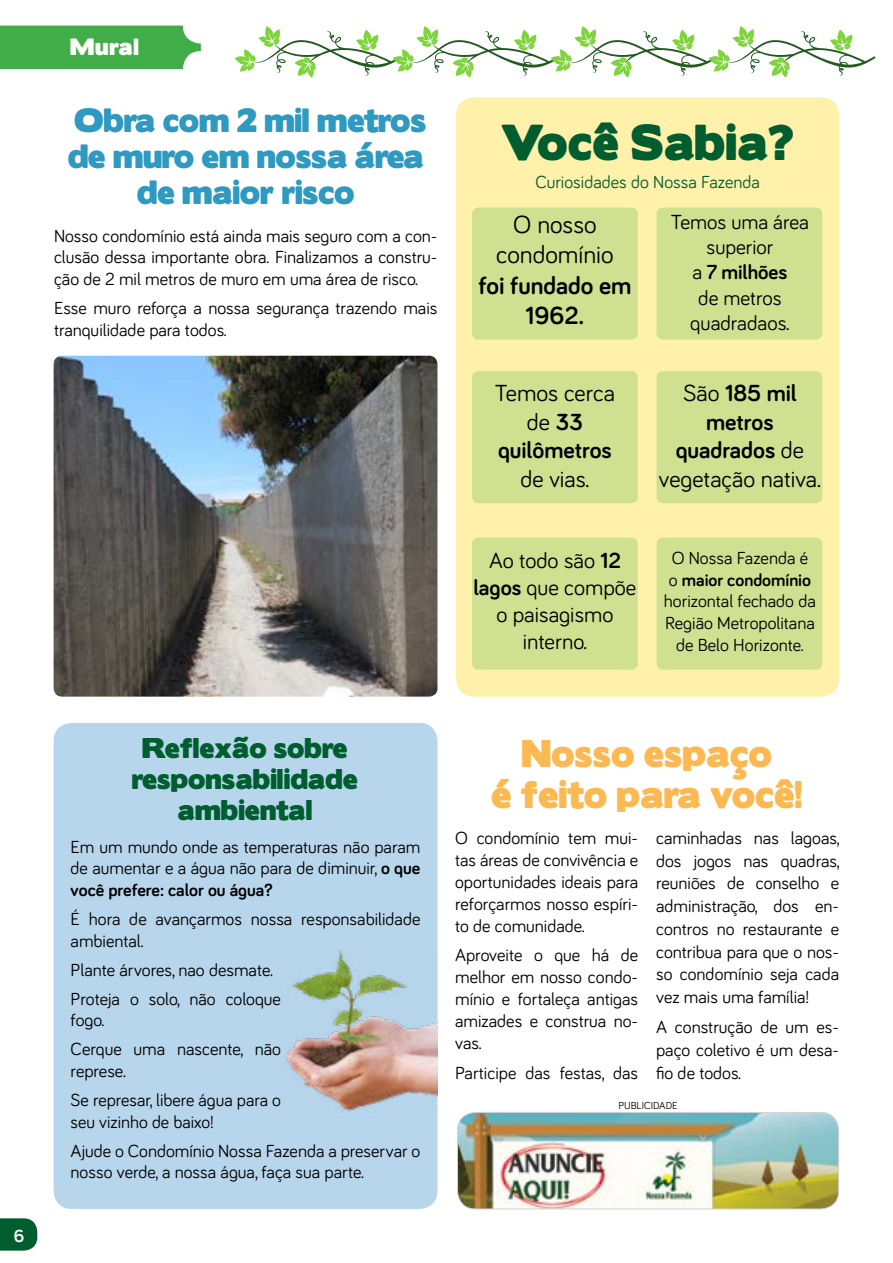
<style>
.page{position:relative;width:893px;height:1263px;background:#fff}
.page>*{position:absolute;margin:0;border:0;box-sizing:border-box;transform-origin:0 0}
.t1{font:45px "Boris Black Bloxx";color:#005d30}
.t2{font:34.5px/41.4px "Boris Black Bloxx";color:#fcb851;text-align:center}
.t3{font:30px/36px "Boris Black Bloxx";letter-spacing:-.01em;color:#2e99c1;text-align:center}
.t4{font:25.5px/30.6px "Boris Black Bloxx";color:#005d30;text-align:center}
.t5{font:700 25.5px/30.6px "Bariol";color:#000;text-align:center}
.t6{font:25.5px/30.6px "Bariol";color:#000;text-align:center}
.t7{font:24px/28.8px "Bariol";color:#000;text-align:center}
.t8{font:700 24px/28.8px "Bariol";color:#000;text-align:center}
.t9{font:22.5px/27px "Bariol";color:#000;text-align:center}
.t10{font:21px/25.2px "Bariol";color:#000;text-align:center}
.t11{font:21px "Boris Black Bloxx";letter-spacing:.04em;color:#fff}
.t12{font:18px/21.6px "Bariol";color:#000;text-align:justify}
.t13{font:18px "Bariol";color:#005d30}
.t14{font:700 18px "Bariol";color:#fff}
.t15{font:10.5px "Bariol";color:#000}
.s1{font-weight:400}
.s2{font-weight:700}
</style>
<div class="page">
<svg style="left:0;top:1218px;width:37px;height:32px"></svg>
<div style="left:0;top:26px;width:201px;height:43px;background:#41ad49"></div>
<svg style="left:235px;top:26px;width:640px;height:52px"></svg>
<div style="left:54px;top:723px;width:383px;height:486px;background:#b7d6ec;border-radius:18px"></div>
<div style="left:456px;top:97px;width:383px;height:600px;background:#fff1a9;border-radius:18px"></div>
<div style="left:656px;top:371px;width:166px;height:132px;background:#d0e091;border-radius:6px"></div>
<div style="left:656px;top:538px;width:166px;height:132px;background:#d0e091;border-radius:6px"></div>
<div style="left:472px;top:371px;width:166px;height:132px;background:#d0e091;border-radius:6px"></div>
<div style="left:472px;top:538px;width:166px;height:132px;background:#d0e091;border-radius:6px"></div>
<div style="left:656px;top:208px;width:166px;height:132px;background:#d0e091;border-radius:6px"></div>
<img style="left:457px;top:1112px;width:382px;height:97px">
<div style="left:457px;top:1112px;width:382px;height:97px;border:1px solid #d1d3d4;border-radius:18px"></div>
<img style="left:54px;top:356px;width:383px;height:341px">
<div style="left:472px;top:208px;width:166px;height:132px;background:#d0e091;border-radius:6px"></div>
<img style="left:286px;top:950px;width:151px;height:162px">
<p class="t11" style="left:70px;top:31px;width:70px">Mural</p>
<h3 class="t3" style="left:68px;top:103px;width:360px">Obra com 2 mil metros de muro em nossa área de maior risco</h3>
<p class="t12" style="left:54px;top:224px;width:385px">Nosso condomínio está ainda mais seguro com a con&shy;clusão dessa importante obra. Finalizamos a constru&shy;ção de 2 mil metros de muro em uma área de risco.</p>
<p class="t12" style="left:54px;top:296px;width:385px">Esse muro reforça a nossa segurança trazendo mais tranquilidade para todos.</p>
<h1 class="t1" style="left:501px;top:109px;width:295px">Você Sabia?</h1>
<p class="t13" style="left:535px;top:170px;width:226px">Curiosidades do Nossa Fazenda</p>
<h3 class="t6" style="left:496px;top:208px;width:119px">O nosso condomínio</h3>
<h3 class="t5" style="left:478px;top:269px;width:155px">foi fundado em<br>1962.</h3>
<h3 class="t8" style="left:495px;top:377px;width:121px"><span class="s1">Temos cerca de</span> 33 quilômetros</h3>
<h3 class="t7" style="left:520px;top:464px;width:70px">de vias.</h3>
<p class="t9" style="left:473px;top:546px;width:164px">Ao todo são <span class="s2">12 lagos</span> que compõe o paisagismo interno.</p>
<p class="t10" style="left:671px;top:208px;width:140px">Temos uma área superior<br>a <span class="s2">7 milhões<br></span>de metros quadradaos.</p>
<h3 class="t7" style="left:659px;top:377px;width:164px">São <span class="s2">185 mil metros quadrados</span> de vegetação nativa.</h3>
<p class="t12" style="left:664px;top:546px;width:153px;text-align:center">O Nossa Fazenda é<br>o <span class="s2">maior condomínio </span>horizontal fechado da<br>Região Metropolitana de Belo Horizonte.</p>
<p class="t14" style="left:14px;top:1223px;width:12px">6</p>
<h3 class="t4" style="left:132px;top:734px;width:228px">Reflexão sobre responsabilidade ambiental</h3>
<h2 class="t2" style="left:491px;top:734px;width:313px">Nosso espaço<br>é feito para você!</h2>
<p class="t12" style="left:71px;top:835px;width:351px">Em um mundo onde as temperaturas não param de aumentar e a água não para de diminuir, <span class="s2">o que você prefere: calor ou água?</span></p>
<p class="t12" style="left:71px;top:907px;width:351px">É hora de avançarmos nossa responsabilidade ambiental.</p>
<p class="t12" style="left:71px;top:954px;width:212px;line-height:29.1px">Plante árvores, nao desmate.<br>Proteja o solo, não coloque</p>
<p class="t12" style="left:71px;top:1005px;width:212px;line-height:29.1px">fogo.<br>Cerque uma nascente, não</p>
<p class="t12" style="left:71px;top:1056px;width:212px;line-height:29.1px">represe.<br>Se represar, libere água para o</p>
<p class="t12" style="left:71px;top:1106px;width:351px;line-height:29.1px">seu vizinho de baixo!<br>Ajude o Condomínio Nossa Fazenda a preservar o</p>
<p class="t12" style="left:71px;top:1161px;width:295px">nosso verde, a nossa água, faça sua parte.</p>
<p class="t12" style="left:455px;top:826px;width:184px">O condomínio tem mui&shy;tas áreas de convivência e oportunidades ideais para reforçarmos nosso espíri&shy;to de comunidade.</p>
<p class="t12" style="left:455px;top:943px;width:184px">Aproveite o que há de melhor em nosso condo&shy;mínio e fortaleça antigas amizades e construa no&shy;vas.</p>
<p class="t12" style="left:455px;top:1061px;width:184px">Participe das festas, das</p>
<p class="t12" style="left:656px;top:826px;width:185px;line-height:22.6px">caminhadas nas lagoas, dos jogos nas quadras, reuniões de conselho e administração, dos en&shy;contros no restaurante e contribua para que o nos&shy;so condomínio seja cada vez mais uma família!</p>
<p class="t12" style="left:656px;top:1015px;width:184px;line-height:22.6px">A construção de um es&shy;paço coletivo é um desa&shy;fio de todos.</p>
<p class="t15" style="left:618px;top:1098px;width:61px">PUBLICIDADE</p>
</div>
